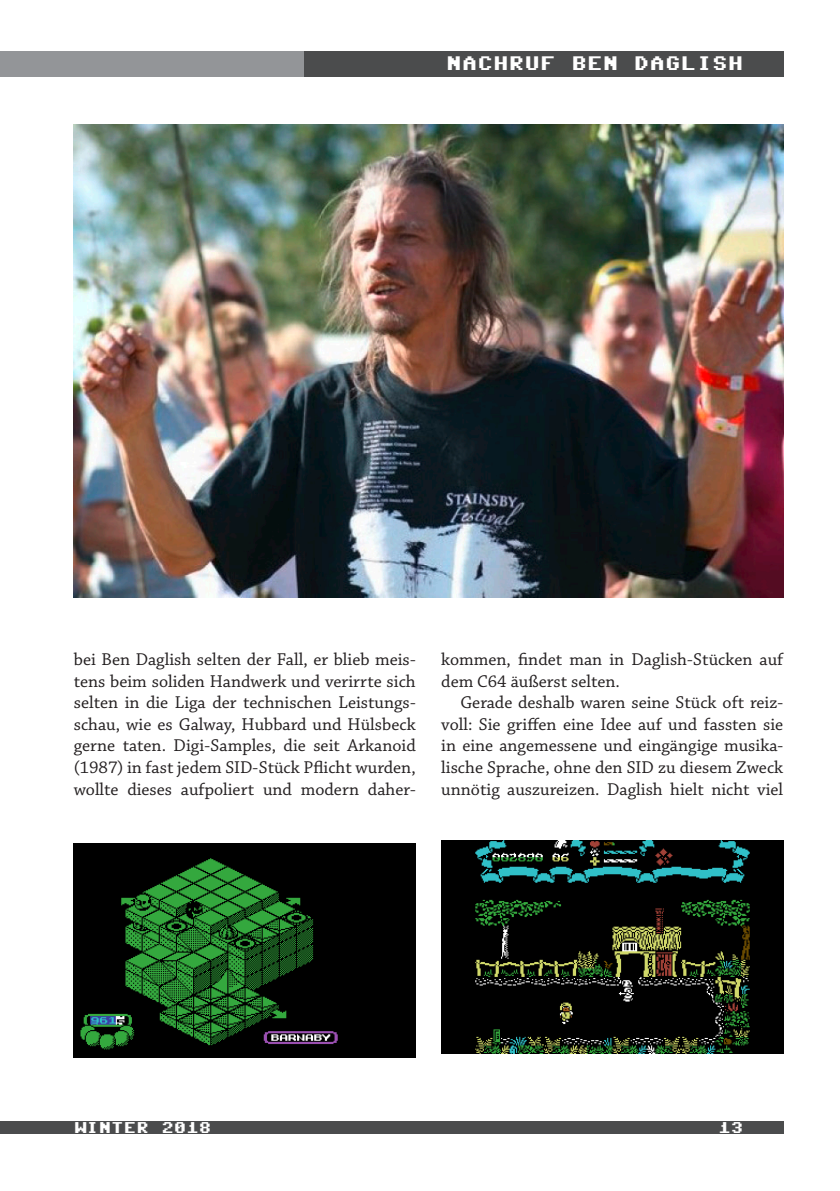
<style>
.page{position:relative;width:840px;height:1191px;background:#fff}
.page>*{position:absolute;margin:0;border:0;box-sizing:border-box;transform-origin:0 0}
.t1{font:20px "Commodore 64";color:#fff}
.t2{font:18px/21.6px "Chaparral Pro";color:#231f20;text-align:justify}
.t3{font:16px "Commodore 64";color:#fff}
</style>
<div class="page">
<img style="left:74px;top:125px;width:708px;height:472px">
<img style="left:74px;top:844px;width:341px;height:213px">
<img style="left:441px;top:840px;width:341px;height:214px">
<div style="left:0;top:51px;width:304px;height:25px;background:#939598"></div>
<div style="left:304px;top:51px;width:478px;height:25px;background:#4b4c4d"></div>
<div style="left:0;top:1121px;width:782px;height:13px;background:#4b4c4d"></div>
<p class="t1" style="left:446px;top:55px;width:298px">NACHRUF BEN DAGLISH</p>
<p class="t2" style="left:74px;top:649px;width:343px">bei Ben Daglish selten der Fall, er blieb meis&shy;tens beim soliden Handwerk und verirrte sich selten in die Liga der technischen Leistungs&shy;schau, wie es Galway, Hubbard und Hülsbeck gerne taten. Digi-Samples, die seit Arkanoid (1987) in fast jedem SID-Stück Pflicht wurden, wollte dieses aufpoliert und modern daher-</p>
<p class="t2" style="left:441px;top:649px;width:343px">kommen, findet man in Daglish-Stücken auf dem C64 äußerst selten.</p>
<p class="t2" style="left:441px;top:692px;width:343px;text-indent:19px">Gerade deshalb waren seine Stück oft reiz&shy;voll: Sie griffen eine Idee auf und fassten sie in eine angemessene und eingängige musika&shy;lische Sprache, ohne den SID zu diesem Zweck unnötig auszureizen. Daglish hielt nicht viel</p>
<p class="t3" style="left:74px;top:1121px;width:139px">WINTER 2018</p>
<p class="t3" style="left:718px;top:1121px;width:26px">13</p>
</div>
